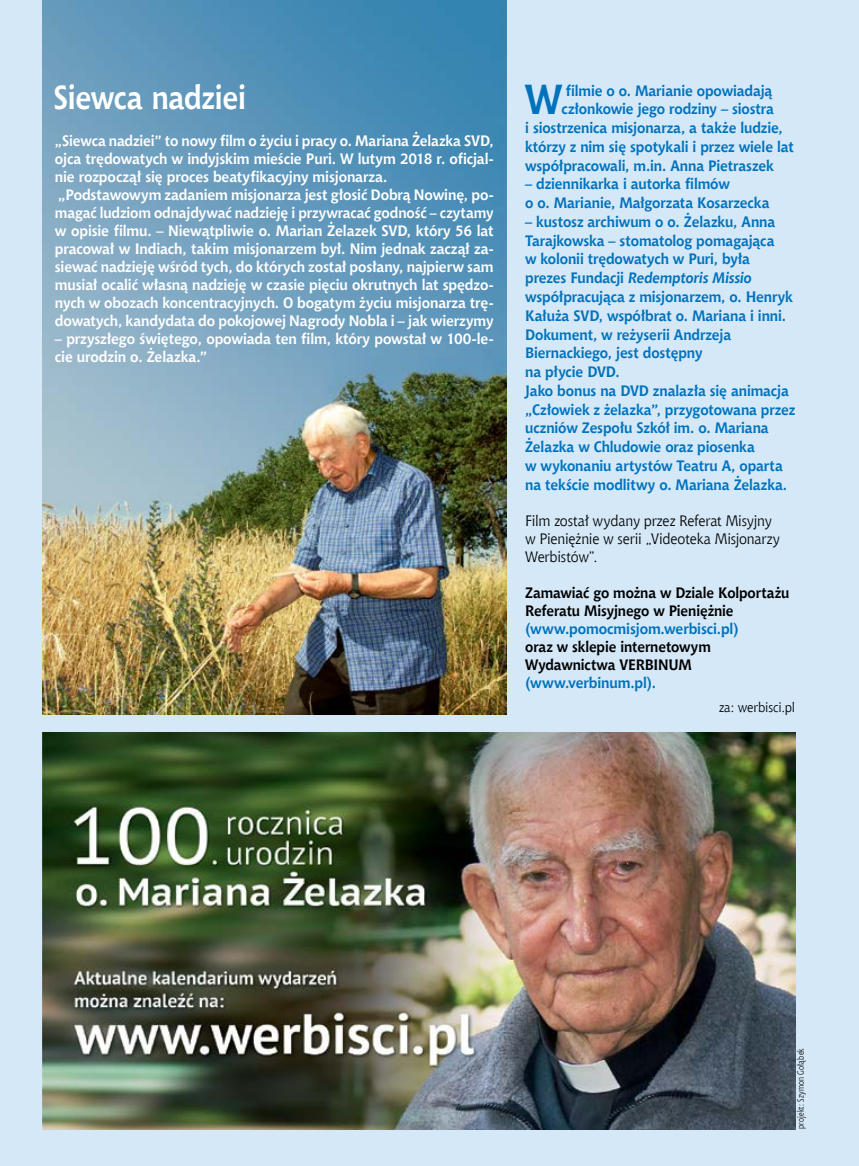
<style>
.page{position:relative;width:859px;height:1166px;background:#fff}
.page>*{position:absolute;margin:0;border:0;box-sizing:border-box;transform-origin:0 0}
.t1{font:700 41.7px "Chianti EU";color:#0072bc;scale:.94 1}
.t2{font:700 33px "Chianti EU";letter-spacing:-.015em;color:#fff;scale:.88 1}
.t3{font:700 15px/18.8px "Chianti EU";letter-spacing:-.01em;color:#0072bc;scale:.94 1}
.t4{font:700 15px/18px "Chianti EU";letter-spacing:-.01em;color:#fff;scale:.94 1}
.t5{font:700 15px/18px "Chianti EU";letter-spacing:-.01em;color:#000;scale:.93 1}
.t6{font:15px/18px "Chianti EU";letter-spacing:-.015em;color:#000;scale:.95 1}
.t7{font:700 15px/18px "Chianti EU";letter-spacing:-.01em;color:#fff;scale:.95 1}
.t8{font:700 15px "Chianti EU";letter-spacing:-.01em;color:#0072bc;scale:.95 1}
.t9{font:13.5px "Chianti EU";letter-spacing:-.015em;color:#000;scale:.95 1}
.t10{font:9px "Chianti EU";letter-spacing:.025em;color:#000;scale:.8 1}
.s1{font-style:italic}
</style>
<div class="page">
<div style="left:0;top:0;width:859px;height:1165px;background:#d4e8f8"></div>
<img style="left:43px;top:0;width:463px;height:714px">
<img style="left:43px;top:732px;width:752px;height:396px">
<h2 class="t2" style="left:53px;top:77px;width:220px">Siewca nadziei</h2>
<p class="t4" style="left:55px;top:132px;width:468px">„Siewca nadziei” to nowy film o życiu i pracy o. Mariana Żelazka SVD, ojca trędowatych w indyjskim mieście Puri. W lutym 2018 r. oficjal&shy;nie rozpoczął się proces beatyfikacyjny misjonarza. „Podstawowym zadaniem misjonarza jest głosić Dobrą Nowinę, po&shy;magać ludziom odnajdywać nadzieję i przywracać godność – czytamy w opisie filmu. – Niewątpliwie o. Marian Żelazek SVD, który 56 lat pracował w Indiach, takim misjonarzem był. Nim jednak zaczął za&shy;siewać nadzieję wśród tych, do których został posłany, najpierw sam musiał ocalić własną nadzieję w czasie pięciu okrutnych lat spędzo&shy;nych w obozach koncentracyjnych. O bogatym życiu misjonarza trę&shy;dowatych, kandydata do pokojowej Nagrody Nobla i – jak wierzymy</p>
<p class="t7" style="left:55px;top:330px;width:463px">– przyszłego świętego, opowiada ten film, który powstał w 100-le&shy;cie urodzin o. Żelazka.”</p>
<h1 class="t1" style="left:525px;top:74px;width:41px">W</h1>
<p class="t3" style="left:566px;top:81px;width:221px">filmie o o. Marianie opowiadają</p>
<p class="t3" style="left:562px;top:100px;width:227px">członkowie jego rodziny – siostra</p>
<p class="t3" style="left:525px;top:119px;width:276px">i siostrzenica misjonarza, a także ludzie,</p>
<p class="t3" style="left:525px;top:138px;width:287px">którzy z nim się spotykali i przez wiele lat</p>
<p class="t3" style="left:525px;top:156px;width:266px">współpracowali, m.in. Anna Pietraszek</p>
<p class="t3" style="left:525px;top:175px;width:261px">– dziennikarka i autorka filmów<br>o o. Marianie, Małgorzata Kosarzecka</p>
<p class="t3" style="left:525px;top:213px;width:289px">– kustosz archiwum o o. Żelazku, Anna Tarajkowska – stomatolog pomagająca<br>w kolonii trędowatych w Puri, była<br>prezes Fundacji <span class="s1">Redemptoris Missio </span>współpracująca z misjonarzem, o. Henryk Kałuża SVD, współbrat o. Mariana i inni.<br>Dokument, w reżyserii Andrzeja Biernackiego, jest dostępny<br>na płycie DVD.<br>Jako bonus na DVD znalazła się animacja „Człowiek z żelazka”, przygotowana przez uczniów Zespołu Szkół im. o. Mariana Żelazka w Chludowie oraz piosenka<br>w wykonaniu artystów Teatru A, oparta na tekście modlitwy o. Mariana Żelazka.</p>
<p class="t6" style="left:525px;top:511px;width:270px">Film został wydany przez Referat Misyjny w Pieniężnie w serii „Videoteka Misjonarzy<br>Werbistów”.</p>
<p class="t5" style="left:525px;top:584px;width:286px">Zamawiać go można w Dziale Kolportażu<br>Referatu Misyjnego w Pieniężnie</p>
<p class="t8" style="left:525px;top:619px;width:226px">(www.pomocmisjom.werbisci.pl)</p>
<p class="t5" style="left:525px;top:638px;width:201px">oraz w sklepie internetowym<br>Wydawnictwa VERBINUM</p>
<p class="t8" style="left:525px;top:673px;width:140px">(www.verbinum.pl).</p>
<p class="t9" style="left:719px;top:699px;width:82px">za: werbisci.pl</p>
<p class="t10" style="left:795px;top:1128px;width:103px;rotate:-90deg">projekt: Szymon Gołąbek</p>
</div>
